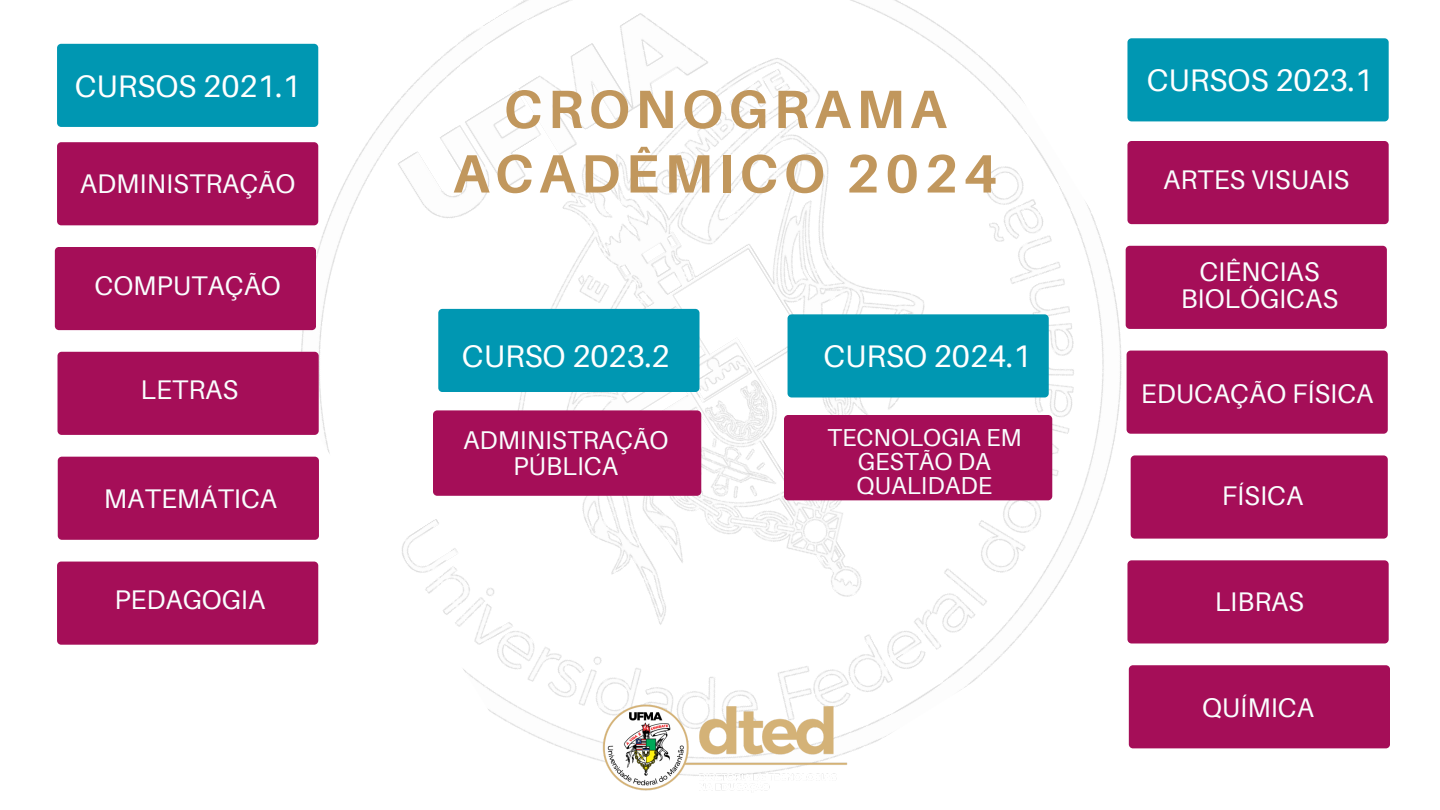
<style>
.page{position:relative;width:1440px;height:810px;background:#fff}
.page>*{position:absolute;margin:0;border:0;box-sizing:border-box;transform-origin:0 0}
.t1{font:700 54px "Aileron";letter-spacing:.1em;color:#c1975d}
.t2{font:31.2px "Aileron";color:#fff}
.t3{font:30px "KG Primary Penmanship";color:#f7f7f7}
.t4{font:28.9px "KG Primary Penmanship";color:#f7f7f7}
.t5{font:27px/26.4px "Aileron";color:#f9fefe;text-align:center}
.t6{font:25.7px/25.5px "Aileron";color:#f9fefe;text-align:center}
.t7{font:24.5px/24.3px "Aileron";color:#f9fefe;text-align:center}
</style>
<div class="page">
<img style="left:180px;top:0;width:1090px;height:749px">
<div style="left:1127px;top:38px;width:262px;height:83px;background:#0097b2;border-radius:4px"></div>
<div style="left:57px;top:44px;width:261px;height:83px;background:#0097b2;border-radius:4px"></div>
<div style="left:57px;top:142px;width:261px;height:83px;background:#a50e58;border-radius:4px"></div>
<div style="left:55px;top:247px;width:261px;height:83px;background:#a50e58;border-radius:4px"></div>
<div style="left:57px;top:352px;width:262px;height:83px;background:#a50e58;border-radius:4px"></div>
<div style="left:58px;top:457px;width:261px;height:83px;background:#a50e58;border-radius:4px"></div>
<div style="left:57px;top:562px;width:261px;height:83px;background:#a50e58;border-radius:4px"></div>
<div style="left:1127px;top:141px;width:262px;height:83px;background:#a50e58;border-radius:4px"></div>
<div style="left:1126px;top:246px;width:261px;height:83px;background:#a50e58;border-radius:4px"></div>
<div style="left:1127px;top:351px;width:261px;height:83px;background:#a50e58;border-radius:4px"></div>
<div style="left:1131px;top:455px;width:257px;height:84px;background:#a50e58;border-radius:4px"></div>
<div style="left:1127px;top:560px;width:262px;height:83px;background:#a50e58;border-radius:4px"></div>
<div style="left:1129px;top:665px;width:261px;height:83px;background:#a50e58;border-radius:4px"></div>
<div style="left:788px;top:314px;width:261px;height:84px;background:#0097b2;border-radius:4px"></div>
<div style="left:433px;top:410px;width:268px;height:86px;background:#a50e58;border-radius:4px"></div>
<div style="left:784px;top:415px;width:268px;height:85px;background:#a50e58;border-radius:4px"></div>
<div style="left:438px;top:309px;width:262px;height:83px;background:#0097b2;border-radius:4px"></div>
<img style="left:485px;top:613px;width:480px;height:178px">
<p class="t2" style="left:75px;top:67px;width:227px">CURSOS 2021.1</p>
<p class="t2" style="left:1147px;top:61px;width:228px">CURSOS 2023.1</p>
<p class="t1" style="left:504px;top:76px;width:444px">CRONOGRAMA</p>
<p class="t1" style="left:453px;top:140px;width:546px">ACADÊMICO 2024</p>
<p class="t5" style="left:1163px;top:166px;width:188px">ARTES VISUAIS</p>
<p class="t5" style="left:80px;top:170px;width:217px">ADMINISTRAÇÃO</p>
<p class="t5" style="left:95px;top:272px;width:188px">COMPUTAÇÃO</p>
<p class="t5" style="left:1181px;top:258px;width:159px">CIÊNCIAS<br>BIOLÓGICAS</p>
<p class="t2" style="left:462px;top:337px;width:209px">CURSO 2023.2</p>
<p class="t2" style="left:823px;top:337px;width:209px">CURSO 2024.1</p>
<p class="t5" style="left:141px;top:376px;width:99px">LETRAS</p>
<p class="t5" style="left:1141px;top:380px;width:234px">EDUCAÇÃO FÍSICA</p>
<p class="t5" style="left:104px;top:485px;width:175px">MATEMÁTICA</p>
<p class="t6" style="left:463px;top:427px;width:207px">ADMINISTRAÇÃO<br>PÚBLICA</p>
<p class="t7" style="left:827px;top:425px;width:196px">TECNOLOGIA EM<br>GESTÃO DA<br>QUALIDADE</p>
<p class="t4" style="left:521px;top:435px;width:94px">PRODUCT</p>
<p class="t5" style="left:1222px;top:482px;width:83px">FÍSICA</p>
<p class="t5" style="left:114px;top:585px;width:152px">PEDAGOGIA</p>
<p class="t5" style="left:1215px;top:588px;width:91px">LIBRAS</p>
<p class="t3" style="left:1208px;top:591px;width:97px">PRODUCT</p>
<p class="t3" style="left:1211px;top:688px;width:97px">PRODUCT</p>
<p class="t5" style="left:1202px;top:693px;width:113px">QUÍMICA</p>
</div>
